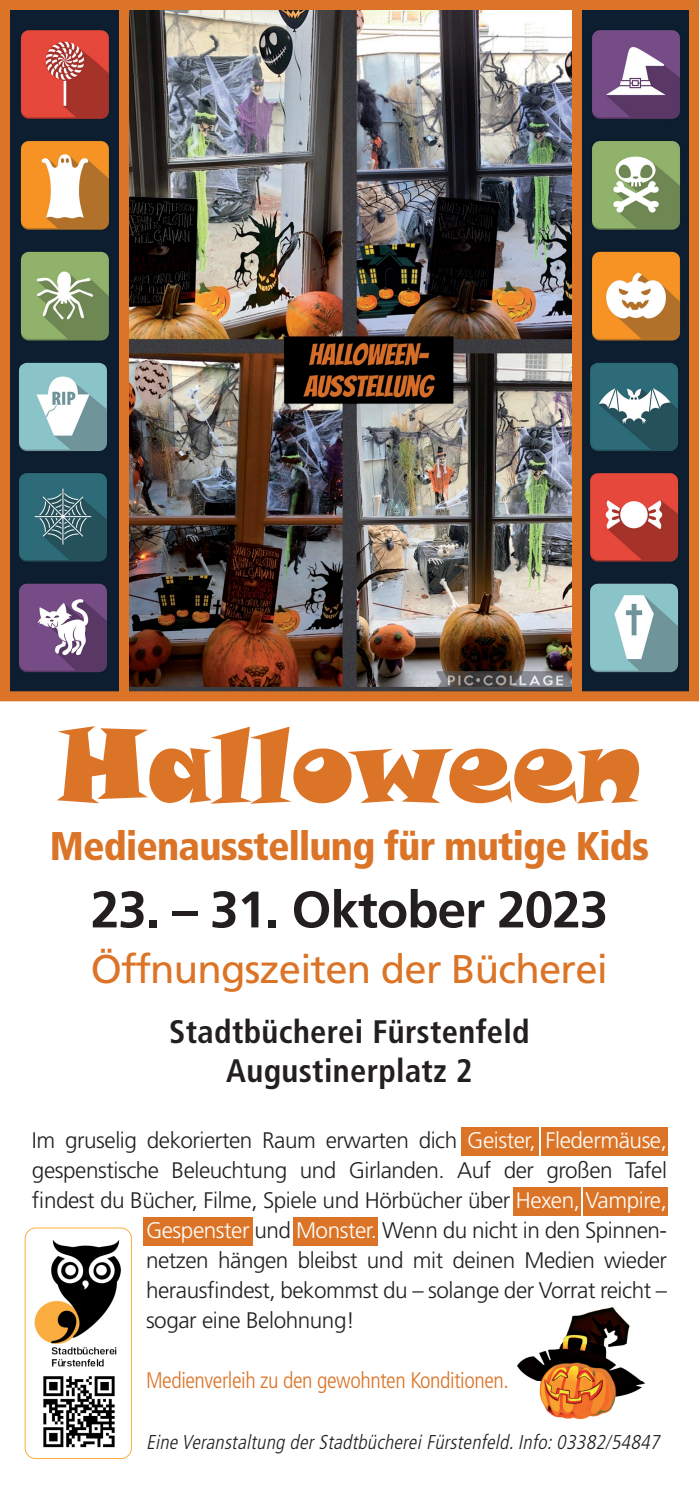
<style>
.page{position:relative;width:699px;height:1489px;background:#fff}
.page>*{position:absolute;margin:0;border:0;box-sizing:border-box;transform-origin:0 0}
.t1{font:102.5px "Snap ITC";color:#db7427}
.t2{font:700 51.25px "Frutiger LT Std";letter-spacing:-.02em;color:#231f20}
.t3{font:900 condensed 40px "Frutiger LT Std";letter-spacing:-.02em;color:#db7427}
.t4{font:40px "Frutiger LT Std";letter-spacing:-.02em;color:#db7427}
.t5{font:700 condensed 32.5px/39px "Frutiger LT Std";letter-spacing:.01em;color:#231f20;text-align:center}
.t6{font:300 22.5px "Frutiger LT Std";letter-spacing:-.02em;color:#231f20}
.t7{font:300 condensed 22.5px "Frutiger LT Std";letter-spacing:-.02em;color:#db7427}
.t8{font:italic 300 condensed 20px "Frutiger LT Std";color:#231f20}
.s1{color:#fff}
</style>
<div class="page">
<img style="left:25px;top:1229px;width:106px;height:229px">
<div style="left:25px;top:1227px;width:107px;height:231px;border:1px solid #fbae3f;border-radius:11px"></div>
<img style="left:517px;top:1307px;width:127px;height:111px">
<div style="left:461px;top:1127px;width:77px;height:28px;background:#db7427"></div>
<div style="left:583px;top:1187px;width:84px;height:29px;background:#db7427"></div>
<div style="left:513px;top:1187px;width:68px;height:29px;background:#db7427"></div>
<div style="left:540px;top:1127px;width:127px;height:28px;background:#db7427"></div>
<div style="left:143px;top:1216px;width:110px;height:29px;background:#db7427"></div>
<div style="left:293px;top:1216px;width:84px;height:29px;background:#db7427"></div>
<img style="left:129px;top:11px;width:442px;height:679px">
<img style="left:11px;top:11px;width:108px;height:679px">
<img style="left:581px;top:11px;width:106px;height:679px">
<img style="left:581px;top:349px;width:4px;height:15px">
<div style="left:0;top:0;width:698px;height:701px;border:10px solid #db7427"></div>
<div style="left:119px;top:0;width:10px;height:698px;background:#db7427"></div>
<div style="left:571px;top:0;width:10px;height:698px;background:#db7427"></div>
<h1 class="t1" style="left:57px;top:698px;width:585px">Halloween</h1>
<h3 class="t3" style="left:50px;top:821px;width:600px">Medienausstellung für mutige Kids</h3>
<h2 class="t2" style="left:91px;top:879px;width:518px">23. – 31. Oktober 2023</h2>
<h3 class="t4" style="left:91px;top:945px;width:518px">Öffnungszeiten der Bücherei</h3>
<h3 class="t5" style="left:169px;top:1011px;width:361px">Stadtbücherei Fürstenfeld<br>Augustinerplatz 2</h3>
<p class="t6" style="left:32px;top:1127px;width:636px">Im gruselig dekorierten Raum erwarten dich <span class="s1">Geister, Fledermäuse,</span></p>
<p class="t6" style="left:32px;top:1157px;width:636px">gespenstische Beleuchtung und Girlanden. Auf der großen Tafel</p>
<p class="t6" style="left:32px;top:1187px;width:636px">findest du Bücher, Filme, Spiele und Hörbücher über <span class="s1">Hexen, Vampire,</span></p>
<p class="t6" style="left:146px;top:1217px;width:522px"><span class="s1">Gespenster</span> und <span class="s1">Monster.</span> Wenn du nicht in den Spinnen-</p>
<p class="t6" style="left:146px;top:1247px;width:522px">netzen hängen bleibst und mit deinen Medien wieder</p>
<p class="t6" style="left:146px;top:1277px;width:522px">herausfindest, bekommst du – solange der Vorrat reicht –</p>
<p class="t6" style="left:146px;top:1307px;width:210px">sogar eine Belohnung!</p>
<p class="t7" style="left:146px;top:1367px;width:364px">Medienverleih zu den gewohnten Konditionen.</p>
<p class="t8" style="left:146px;top:1430px;width:519px">Eine Veranstaltung derStadtbüchereiFürstenfeld.Info:03382/54847</p>
</div>
